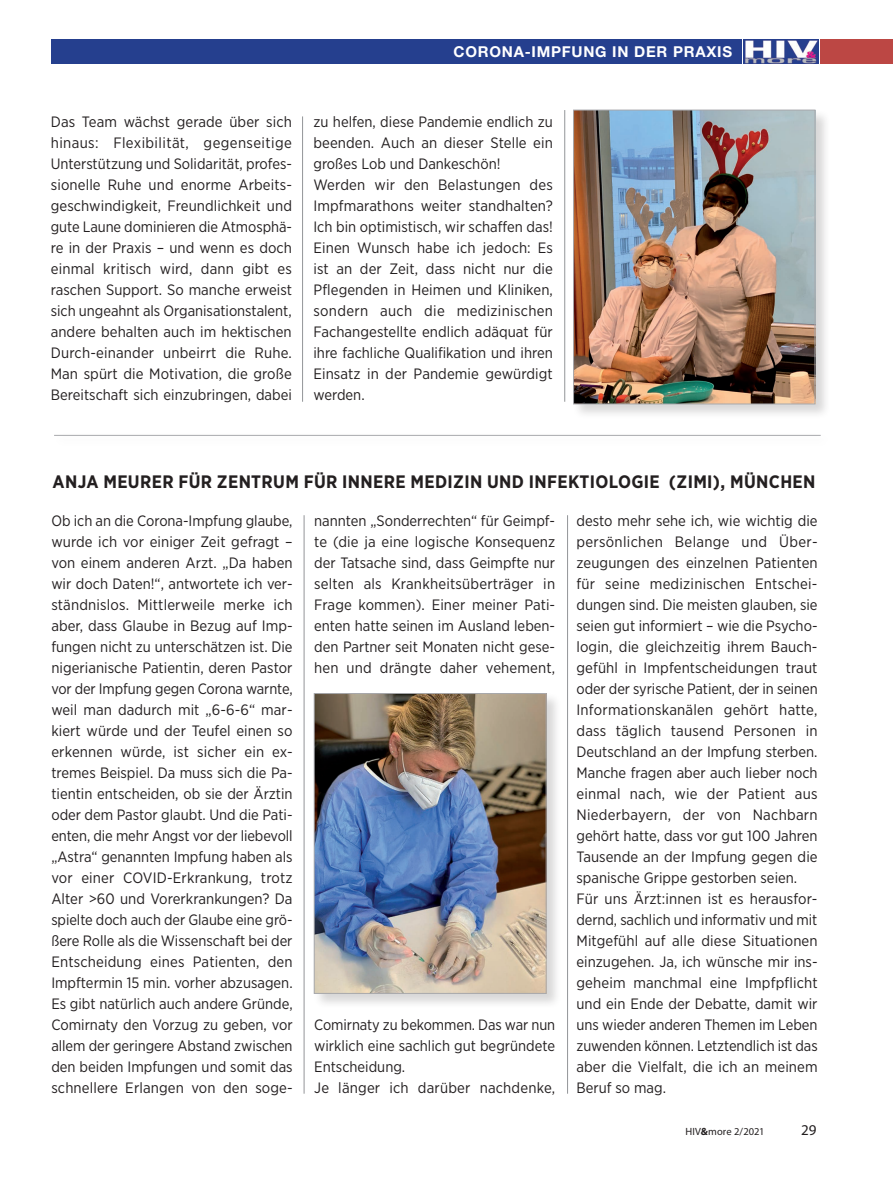
<style>
.page{position:relative;width:893px;height:1191px;background:#fff}
.page>*{position:absolute;margin:0;border:0;box-sizing:border-box;transform-origin:0 0}
.Überschrift_2{font:700 18px "Gotham Narrow";letter-spacing:.02em;color:#231f20}
.Fliesstext{font:15px/21px "Gotham Narrow";color:#231f20;text-align:justify}
.Rubriken{font:700 15px "Helvetica Neue";letter-spacing:.05em;color:#fff}
.t1{font:15px "Myriad Pro";color:#231f20}
.t2{font:10.5px "Myriad Pro";letter-spacing:.01em;color:#231f20}
.s1{font-weight:700}
</style>
<div class="page">
<div style="left:51px;top:39px;width:690px;height:25px;background:#253f8e"></div>
<img style="left:744px;top:39px;width:74px;height:25px">
<div style="left:821px;top:39px;width:72px;height:25px;background:#bc4744"></div>
<hr style="left:564px;top:110px;width:1px;height:292px;background:#939598">
<hr style="left:302px;top:116px;width:1px;height:286px;background:#939598">
<div style="left:572px;top:109px;width:259px;height:311px;background:#231f20;opacity:.18"></div>
<img style="left:575px;top:112px;width:238px;height:290px">
<div style="left:573px;top:110px;width:242px;height:294px;border:1px solid #a8a9ad"></div>
<hr style="left:567px;top:515px;width:1px;height:578px;background:#939598">
<hr style="left:304px;top:515px;width:1px;height:578px;background:#939598">
<hr style="left:54px;top:435px;width:767px;height:1px;background:#a8a9ad">
<div style="left:313px;top:692px;width:249px;height:317px;background:#231f20;opacity:.18"></div>
<img style="left:316px;top:695px;width:229px;height:296px">
<div style="left:314px;top:693px;width:233px;height:300px;border:1px solid #a8a9ad"></div>
<p class="Rubriken" style="left:453px;top:42px;width:280px">CORONA-IMPFUNG IN DER PRAXIS</p>
<p class="Fliesstext" style="left:51px;top:111px;width:243px">Das Team wächst gerade über sich hinaus: Flexibilität, gegenseitige Unterstützung und Solidarität, profes&shy;sionelle Ruhe und enorme Arbeits&shy;geschwindigkeit, Freundlichkeit und gute Laune dominieren die Atmosphä&shy;re in der Praxis – und wenn es doch einmal kritisch wird, dann gibt es raschen Support. So manche erweist sich ungeahnt als Organisationstalent, andere behalten auch im hektischen Durch-einander unbeirrt die Ruhe.<br>Man spürt die Motivation, die große Bereitschaft sich einzubringen, dabei</p>
<p class="Fliesstext" style="left:313px;top:111px;width:241px">zu helfen, diese Pandemie endlich zu beenden. Auch an dieser Stelle ein großes Lob und Dankeschön!</p>
<p class="Fliesstext" style="left:313px;top:174px;width:241px">Werden wir den Belastungen des Impfmarathons weiter standhalten?<br>Ich bin optimistisch, wir schaffen das!<br>Einen Wunsch habe ich jedoch: Es ist an der Zeit, dass nicht nur die Pflegenden in Heimen und Kliniken, sondern auch die medizinischen Fachangestellte endlich adäquat für ihre fachliche Qualifikation und ihren Einsatz in der Pandemie gewürdigt werden.</p>
<p class="Überschrift_2" style="left:53px;top:469px;width:764px">ANJA MEURER FÜR ZENTRUM FÜR INNERE MEDIZIN UND INFEKTIOLOGIE (ZIMI), MÜNCHEN</p>
<p class="Fliesstext" style="left:51px;top:510px;width:243px">Ob ich an die Corona-Impfung glaube, wurde ich vor einiger Zeit gefragt – von einem anderen Arzt. „Da haben wir doch Daten!“, antwortete ich ver&shy;ständnislos. Mittlerweile merke ich aber, dass Glaube in Bezug auf Imp&shy;fungen nicht zu unterschätzen ist. Die nigerianische Patientin, deren Pastor vor der Impfung gegen Corona warnte, weil man dadurch mit „6-6-6“ mar&shy;kiert würde und der Teufel einen so erkennen würde, ist sicher ein ex&shy;tremes Beispiel. Da muss sich die Pa&shy;tientin entscheiden, ob sie der Ärztin oder dem Pastor glaubt. Und die Pati&shy;enten, die mehr Angst vor der liebevoll „Astra“ genannten Impfung haben als vor einer COVID-Erkrankung, trotz Alter &gt;60 und Vorerkrankungen? Da spielte doch auch der Glaube eine grö&shy;ßere Rolle als die Wissenschaft bei der Entscheidung eines Patienten, den Impftermin 15 min. vorher abzusagen.<br>Es gibt natürlich auch andere Gründe, Comirnaty den Vorzug zu geben, vor allem der geringere Abstand zwischen den beiden Impfungen und somit das schnellere Erlangen von den soge-</p>
<p class="Fliesstext" style="left:314px;top:510px;width:243px">nannten „Sonderrechten“ für Geimpf&shy;te (die ja eine logische Konsequenz der Tatsache sind, dass Geimpfte nur selten als Krankheitsüberträger in Frage kommen). Einer meiner Pati&shy;enten hatte seinen im Ausland leben&shy;den Partner seit Monaten nicht gese&shy;hen und drängte daher vehement,</p>
<p class="Fliesstext" style="left:314px;top:1014px;width:243px">Comirnaty zu bekommen. Das war nun wirklich eine sachlich gut begründete Entscheidung.</p>
<p class="Fliesstext" style="left:314px;top:1077px;width:243px">Je länger ich darüber nachdenke,</p>
<p class="Fliesstext" style="left:576px;top:510px;width:243px">desto mehr sehe ich, wie wichtig die persönlichen Belange und Über&shy;zeugungen des einzelnen Patienten für seine medizinischen Entschei&shy;dungen sind. Die meisten glauben, sie seien gut informiert – wie die Psycho&shy;login, die gleichzeitig ihrem Bauch&shy;gefühl in Impfentscheidungen traut oder der syrische Patient, der in seinen Informationskanälen gehört hatte, dass täglich tausend Personen in Deutschland an der Impfung sterben.<br>Manche fragen aber auch lieber noch einmal nach, wie der Patient aus Niederbayern, der von Nachbarn gehört hatte, dass vor gut 100 Jahren Tausende an der Impfung gegen die spanische Grippe gestorben seien.</p>
<p class="Fliesstext" style="left:576px;top:888px;width:243px">Für uns Ärzt:innen ist es herausfor&shy;dernd, sachlich und informativ und mit Mitgefühl auf alle diese Situationen einzugehen. Ja, ich wünsche mir ins&shy;geheim manchmal eine Impfpflicht und ein Ende der Debatte, damit wir uns wieder anderen Themen im Leben zuwenden können. Letztendlich ist das aber die Vielfalt, die ich an meinem Beruf so mag.</p>
<p class="t2" style="left:685px;top:1125px;width:81px">HIV<span class="s1">&amp;</span>more 2/2021</p>
<p class="t1" style="left:801px;top:1120px;width:17px">29</p>
</div>
